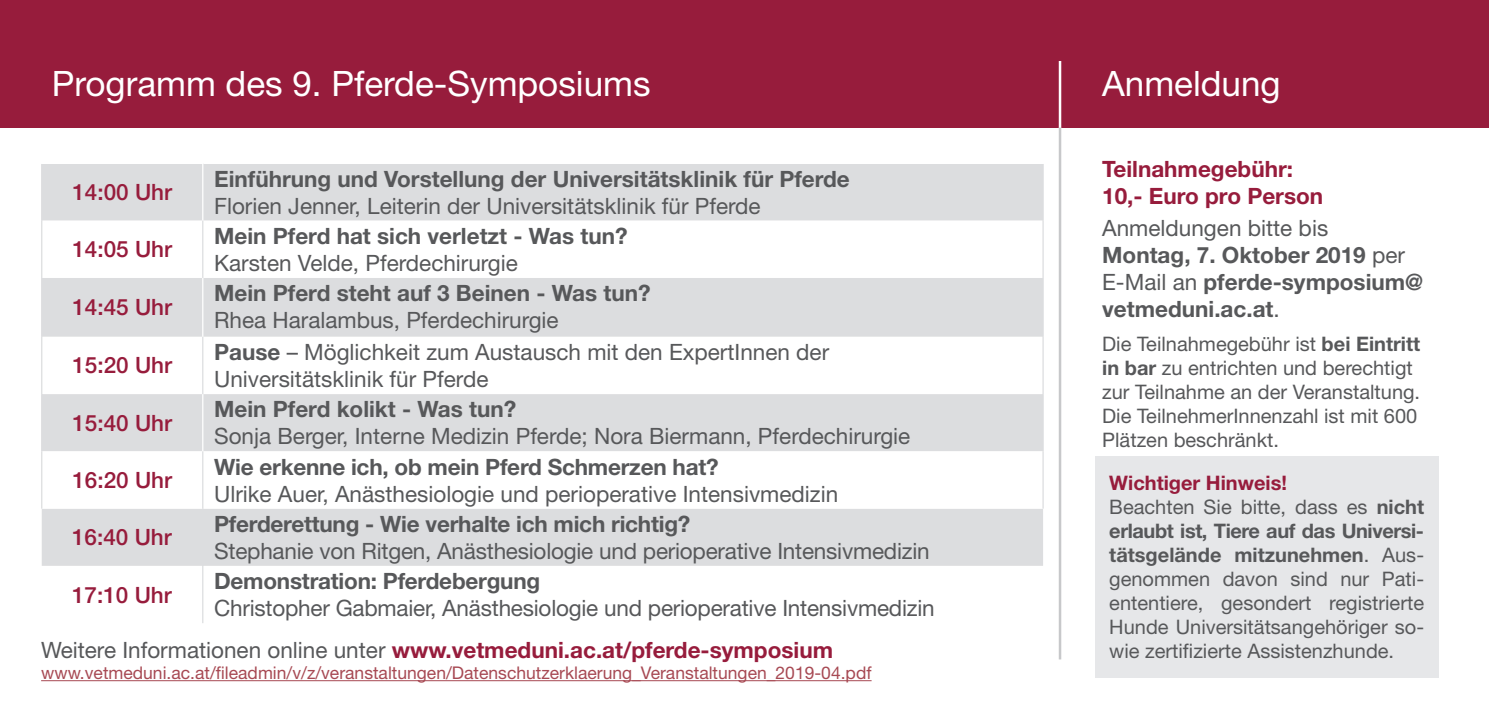
<style>
.page{position:relative;width:1489px;height:702px;background:#fff}
.page>*{position:absolute;margin:0;border:0;box-sizing:border-box;transform-origin:0 0}
.h1_rot{font:35px "Helvetica Neue LT Std";color:#fff}
.programm{font:22.5px/27px "Helvetica Neue LT Std";color:#57585a}
.programm-2{font:700 22.5px/27px "Helvetica Neue LT Std";color:#57585a}
.t1{font:700 22.5px "Helvetica Neue LT Std";color:#971c3c}
.programm-3{font:500 22.5px "Helvetica Neue LT Std";color:#971c3c}
.t2{font:20px/24px "Helvetica Neue LT Std";color:#57585a;text-align:justify}
.t3{font:700 20px "Helvetica Neue LT Std";color:#971c3c}
.t4{font:17.5px "Helvetica Neue LT Std";color:#a74953}
.s1{font-weight:400}
.s2{font-weight:700}
.s3{font-weight:400;color:#57585a}
</style>
<div class="page">
<div style="left:0;top:0;width:1488px;height:128px;background:#971c3c"></div>
<div style="left:42px;top:164px;width:1000px;height:57px;background:#dcdddf"></div>
<svg style="left:42px;top:221px;width:1001px;height:402px"></svg>
<hr style="left:202px;top:164px;width:1px;height:57px;background:#fff">
<hr style="left:202px;top:278px;width:1px;height:59px;background:#fff">
<hr style="left:202px;top:394px;width:1px;height:57px;background:#fff">
<hr style="left:202px;top:221px;width:1px;height:57px;background:#dcdddf">
<hr style="left:202px;top:337px;width:1px;height:57px;background:#dcdddf">
<hr style="left:202px;top:451px;width:1px;height:57px;background:#dcdddf">
<hr style="left:202px;top:508px;width:1px;height:58px;background:#dcdddf">
<hr style="left:202px;top:566px;width:1px;height:57px;background:#dcdddf">
<hr style="left:41px;top:164px;width:1px;height:57px;background:#dcdddf">
<hr style="left:41px;top:221px;width:1px;height:57px;background:#dcdddf">
<hr style="left:41px;top:278px;width:1px;height:59px;background:#dcdddf">
<hr style="left:41px;top:337px;width:1px;height:57px;background:#dcdddf">
<hr style="left:41px;top:394px;width:1px;height:57px;background:#dcdddf">
<hr style="left:41px;top:451px;width:1px;height:57px;background:#dcdddf">
<hr style="left:1042px;top:164px;width:1px;height:57px;background:#dcdddf">
<hr style="left:1042px;top:221px;width:1px;height:57px;background:#dcdddf">
<hr style="left:1042px;top:278px;width:1px;height:59px;background:#dcdddf">
<hr style="left:1042px;top:337px;width:1px;height:57px;background:#dcdddf">
<hr style="left:1042px;top:394px;width:1px;height:57px;background:#dcdddf">
<hr style="left:1042px;top:451px;width:1px;height:57px;background:#dcdddf">
<hr style="left:41px;top:680px;width:830px;height:1px;background:#a74953">
<hr style="left:1058px;top:61px;width:3px;height:67px;background:#fff">
<hr style="left:1058px;top:128px;width:3px;height:531px;background:#c7c8ca">
<div style="left:1095px;top:456px;width:343px;height:221px;background:#e6e7e9"></div>
<p class="h1_rot" style="left:52px;top:63px;width:600px">Programm des 9. Pferde-Symposiums</p>
<p class="programm-3" style="left:72px;top:179px;width:101px">14:00 Uhr</p>
<p class="programm-3" style="left:72px;top:236px;width:101px">14:05 Uhr</p>
<p class="programm-3" style="left:72px;top:294px;width:101px">14:45 Uhr</p>
<p class="programm-3" style="left:72px;top:352px;width:101px">15:20 Uhr</p>
<p class="programm-3" style="left:72px;top:409px;width:101px">15:40 Uhr</p>
<p class="programm-3" style="left:72px;top:466px;width:101px">16:20 Uhr</p>
<p class="programm-3" style="left:72px;top:524px;width:101px">16:40 Uhr</p>
<p class="programm-3" style="left:72px;top:581px;width:101px">17:10 Uhr</p>
<p class="programm-2" style="left:214px;top:164px;width:637px">Einführung und Vorstellung der Universitätsklinik für Pferde<br><span class="s1">Florien Jenner, Leiterin der Universitätsklinik für Pferde</span></p>
<p class="programm-2" style="left:214px;top:222px;width:415px">Mein Pferd hat sich verletzt - Was tun?<br><span class="s1">Karsten Velde, Pferdechirurgie</span></p>
<p class="programm-2" style="left:214px;top:279px;width:438px">Mein Pferd steht auf 3 Beinen - Was tun?<br><span class="s1">Rhea Haralambus, Pferdechirurgie</span></p>
<p class="programm" style="left:214px;top:338px;width:616px"><span class="s2">Pause</span> – Möglichkeit zum Austausch mit den ExpertInnen der<br>Universitätsklinik für Pferde</p>
<p class="programm" style="left:214px;top:395px;width:697px"><span class="s2">Mein Pferd kolikt - Was tun?<br></span>Sonja Berger, Interne Medizin Pferde; Nora Biermann, Pferdechirurgie</p>
<p class="programm" style="left:214px;top:452px;width:625px"><span class="s2">Wie erkenne ich, ob mein Pferd Schmerzen hat?<br></span>Ulrike Auer, Anästhesiologie und perioperative Intensivmedizin</p>
<p class="programm" style="left:214px;top:510px;width:717px"><span class="s2">Pferderettung - Wie verhalte ich mich richtig?<br></span>Stephanie von Ritgen, Anästhesiologie und perioperative Intensivmedizin</p>
<p class="programm" style="left:214px;top:567px;width:722px"><span class="s2">Demonstration: Pferdebergung<br></span>Christopher Gabmaier, Anästhesiologie und perioperative Intensivmedizin</p>
<p class="t1" style="left:41px;top:636px;width:793px"><span class="s3">Weitere Informationen online unter</span> www.vetmeduni.ac.at/pferde-symposium</p>
<p class="t4" style="left:41px;top:662px;width:832px">www.vetmeduni.ac.at/fileadmin/v/z/veranstaltungen/Datenschutzerklaerung_Veranstaltungen_2019-04.pdf</p>
<p class="h1_rot" style="left:1102px;top:63px;width:180px">Anmeldung</p>
<p class="t1" style="left:1102px;top:155px;width:192px">Teilnahmegebühr:</p>
<p class="t1" style="left:1102px;top:182px;width:222px">10,- Euro pro Person</p>
<p class="programm-2" style="left:1102px;top:214px;width:322px"><span class="s1">Anmeldungen bitte bis<br></span>Montag, 7. Oktober 2019 <span class="s1">per<br>E-Mail an</span> pferde-symposium@ vetmeduni.ac.at<span class="s1">.</span></p>
<p class="t2" style="left:1102px;top:332px;width:319px">Die Teilnahmegebühr ist <span class="s2">bei Eintritt</span></p>
<p class="t2" style="left:1102px;top:356px;width:312px"><span class="s2">in bar</span> zu entrichten und berechtigt</p>
<p class="t2" style="left:1102px;top:380px;width:319px">zur Teilnahme an der Veranstaltung.</p>
<p class="t2" style="left:1102px;top:404px;width:316px">Die TeilnehmerInnenzahl ist mit 600</p>
<p class="t2" style="left:1102px;top:428px;width:178px">Plätzen beschränkt.</p>
<p class="t3" style="left:1109px;top:471px;width:179px">Wichtiger Hinweis!</p>
<p class="t2" style="left:1109px;top:495px;width:316px">Beachten Sie bitte, dass es <span class="s2">nicht erlaubt ist, Tiere auf das Universi&shy;tätsgelände mitzunehmen</span>. Aus&shy;genommen davon sind nur Pati&shy;ententiere, gesondert registrierte Hunde Universitätsangehöriger so&shy;wie zertifizierte Assistenzhunde.</p>
</div>
